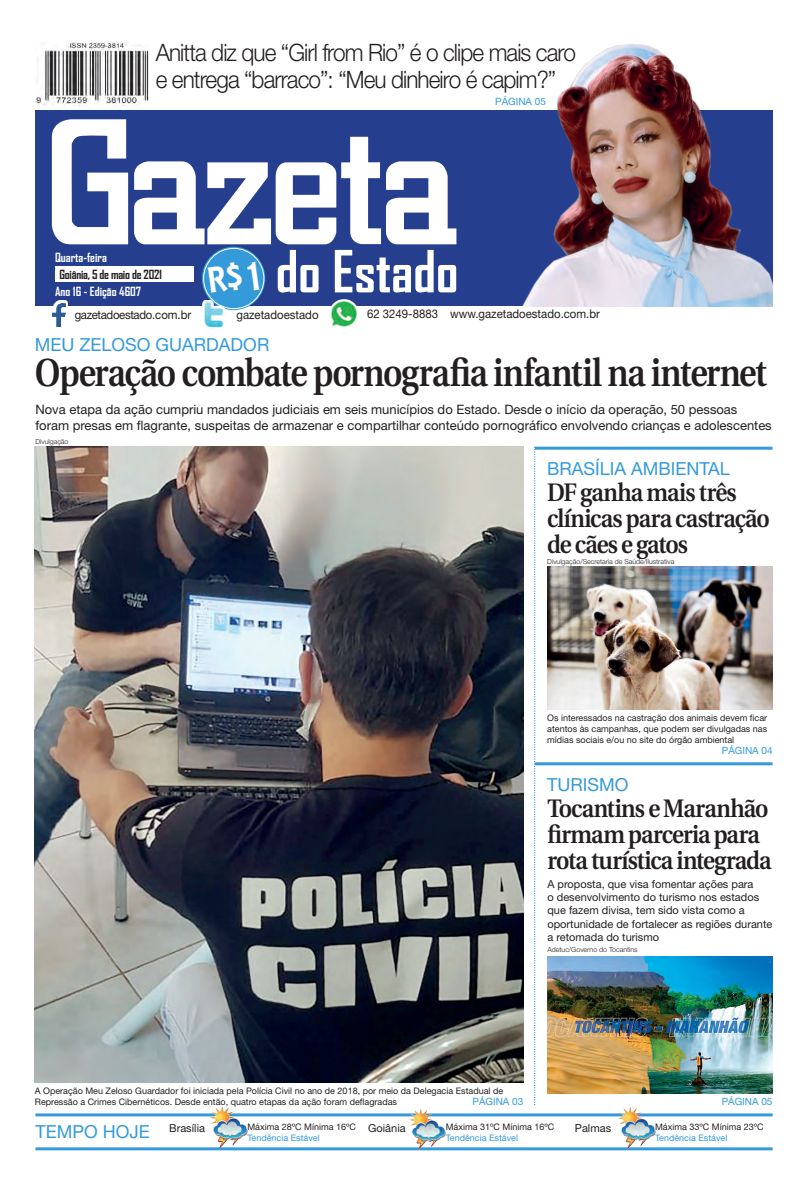
<style>
.page{position:relative;width:808px;height:1191px;background:#fff}
.page>*{position:absolute;margin:0;border:0;box-sizing:border-box;transform-origin:0 0}
.t1{font:700 55.6px "Agency FB";color:#fff}
.Manchete{font:600 38.9px "Utopia";letter-spacing:-.04em;color:#231f20;scale:.86 1}
.Manchete-2{font:600 25.3px/26px "Utopia";letter-spacing:-.04em;color:#231f20;scale:.91 1}
.t2{font:300 24px/27px "Helvetica Neue";letter-spacing:-.04em;color:#231f20;scale:.94 1}
.Retranca{font:18px "Helvetica Neue";color:#349ada}
.Legenda{font:13px/15.3px "Helvetica Neue";color:#231f20}
.t3{font:700 12.1px "Agency FB";color:#fff}
.t4{font:700 12.1px "Agency FB";letter-spacing:-.02em;color:#231f20}
.t5{font:12px "Helvetica Neue";color:#231f20;scale:.95 1}
.t6{font:12px "Helvetica Neue";letter-spacing:-.03em;color:#231f20;scale:.95 1}
.Legenda-2{font:11px/13.3px "Helvetica Neue";color:#231f20}
.Retranca-2{font:10px "Helvetica Neue";color:#349ada}
.Legenda-3{font:9px/11.3px "Helvetica Neue";color:#231f20;text-align:justify}
.Legenda-4{font:9px "Helvetica Neue";color:#349ada}
.Crédito_Fotógrafo{font:300 7px "Helvetica Neue";color:#231f20}
</style>
<div class="page">
<div style="left:35px;top:110px;width:737px;height:196px;background:#253f8e"></div>
<svg style="left:52px;top:119px;width:76px;height:125px"></svg>
<svg style="left:134px;top:137px;width:288px;height:107px"></svg>
<div style="left:55px;top:266px;width:138px;height:15px;background:#fff"></div>
<svg style="left:55px;top:300px;width:13px;height:27px"></svg>
<img style="left:52px;top:303px;width:13px;height:23px">
<hr style="left:35px;top:1113px;width:738px;height:3px;background:#349ada">
<hr style="left:35px;top:1147px;width:738px;height:3px;background:#349ada">
<img style="left:408px;top:1108px;width:38px;height:42px">
<img style="left:209px;top:1108px;width:38px;height:39px">
<img style="left:617px;top:1108px;width:38px;height:40px">
<svg style="left:534px;top:447px;width:1px;height:658px"></svg>
<svg style="left:202px;top:247px;width:63px;height:63px"></svg>
<div style="left:203px;top:248px;width:61px;height:61px;border:1px solid #fff;border-radius:50%"></div>
<hr style="left:535px;top:447px;width:237px;height:3px;background:#349ada">
<hr style="left:535px;top:762px;width:237px;height:3px;background:#349ada">
<img style="left:202px;top:300px;width:23px;height:29px">
<img style="left:330px;top:299px;width:28px;height:28px">
<img style="left:422px;top:43px;width:350px;height:263px">
<div style="left:154px;top:42px;width:422px;height:53px;background:#fff"></div>
<img style="left:35px;top:43px;width:113px;height:63px">
<div style="left:494px;top:94px;width:53px;height:12px;background:#fff"></div>
<img style="left:547px;top:956px;width:226px;height:137px">
<img style="left:547px;top:567px;width:226px;height:142px">
<img style="left:35px;top:447px;width:488px;height:635px">
<div style="left:208px;top:262px;width:51px;height:31px;background:#349ada"></div>
<p class="t2" style="left:156px;top:39px;width:448px">Anitta diz que “Girl from Rio” é o clipe mais caro e entrega “barraco”: “Meu dinheiro é capim?”</p>
<p class="Retranca-2" style="left:495px;top:95px;width:52px">PÁGINA 05</p>
<p class="t3" style="left:55px;top:250px;width:53px">Quarta-feira</p>
<p class="t4" style="left:59px;top:267px;width:104px">Goiânia, 5 de maio de 2021</p>
<p class="t3" style="left:55px;top:283px;width:88px">Ano 16 - Edição 4607</p>
<p class="t6" style="left:75px;top:307px;width:124px">gazetadoestado.com.br</p>
<p class="t1" style="left:276px;top:237px;width:184px">do Estado</p>
<p class="t5" style="left:236px;top:308px;width:88px">gazetadoestado</p>
<p class="t5" style="left:367px;top:307px;width:76px">62 3249-8883</p>
<p class="t5" style="left:450px;top:307px;width:159px">www.gazetadoestado.com.br</p>
<p class="Retranca" style="left:35px;top:333px;width:236px">MEU ZELOSO GUARDADOR</p>
<p class="Manchete" style="left:35px;top:350px;width:853px">Operação combate pornografia infantil na internet</p>
<p class="Legenda" style="left:35px;top:402px;width:738px">Nova etapa da ação cumpriu mandados judiciais em seis municípios do Estado. Desde o início da operação, 50 pessoas foram presas em flagrante, suspeitas de armazenar e compartilhar conteúdo pornográfico envolvendo crianças e adolescentes</p>
<p class="Crédito_Fotógrafo" style="left:35px;top:437px;width:35px">Divulgação</p>
<p class="Retranca" style="left:547px;top:458px;width:184px">BRASÍLIA AMBIENTAL</p>
<p class="Manchete-2" style="left:547px;top:480px;width:246px">DF ganha mais três clínicas para castração de cães e gatos</p>
<p class="Crédito_Fotógrafo" style="left:547px;top:557px;width:129px">Divulgação/Secretaria de Saúde/Ilustrativa</p>
<p class="Legenda-3" style="left:547px;top:712px;width:221px">Os interessados na castração dos animais devem ficar atentos às campanhas, que podem ser divulgadas nas mídias sociais e/ou no site do órgão ambiental</p>
<p class="Retranca-2" style="left:722px;top:744px;width:52px">PÁGINA 04</p>
<p class="Retranca" style="left:547px;top:774px;width:83px">TURISMO</p>
<p class="Manchete-2" style="left:547px;top:796px;width:248px">Tocantins e Maranhão firmam parceria para rota turística integrada</p>
<p class="Legenda-2" style="left:547px;top:877px;width:226px">A proposta, que visa fomentar ações para<br>o desenvolvimento do turismo nos estados que fazem divisa, tem sido vista como a oportunidade de fortalecer as regiões durante a retomada do turismo</p>
<p class="Crédito_Fotógrafo" style="left:547px;top:945px;width:92px">Adetuc/Governo do Tocantins</p>
<p class="Legenda-3" style="left:35px;top:1084px;width:470px">A Operação Meu Zeloso Guardador foi iniciada pela Polícia Civil no ano de 2018, por meio da Delegacia Estadual de<br>Repressão a Crimes Cibernéticos. Desde então, quatro etapas da ação foram deflagradas</p>
<p class="Retranca-2" style="left:473px;top:1095px;width:52px">PÁGINA 03</p>
<p class="Retranca-2" style="left:722px;top:1095px;width:52px">PÁGINA 05</p>
<p class="Retranca" style="left:35px;top:1120px;width:116px">TEMPO HOJE</p>
<p class="Legenda-2" style="left:169px;top:1121px;width:37px">Brasília</p>
<p class="Legenda-3" style="left:247px;top:1121px;width:110px">Máxima 28ºC Mínima 16ºC</p>
<p class="Legenda-2" style="left:368px;top:1121px;width:39px">Goiânia</p>
<p class="Legenda-2" style="left:575px;top:1121px;width:38px">Palmas</p>
<p class="Legenda-4" style="left:247px;top:1132px;width:74px">Tendência Estável</p>
<p class="Legenda-3" style="left:446px;top:1121px;width:110px">Máxima 31ºC Mínima 16ºC</p>
<p class="Legenda-4" style="left:446px;top:1132px;width:74px">Tendência Estável</p>
<p class="Legenda-3" style="left:655px;top:1121px;width:110px">Máxima 33ºC Mínima 23ºC</p>
<p class="Legenda-4" style="left:655px;top:1132px;width:74px">Tendência Estável</p>
</div>
